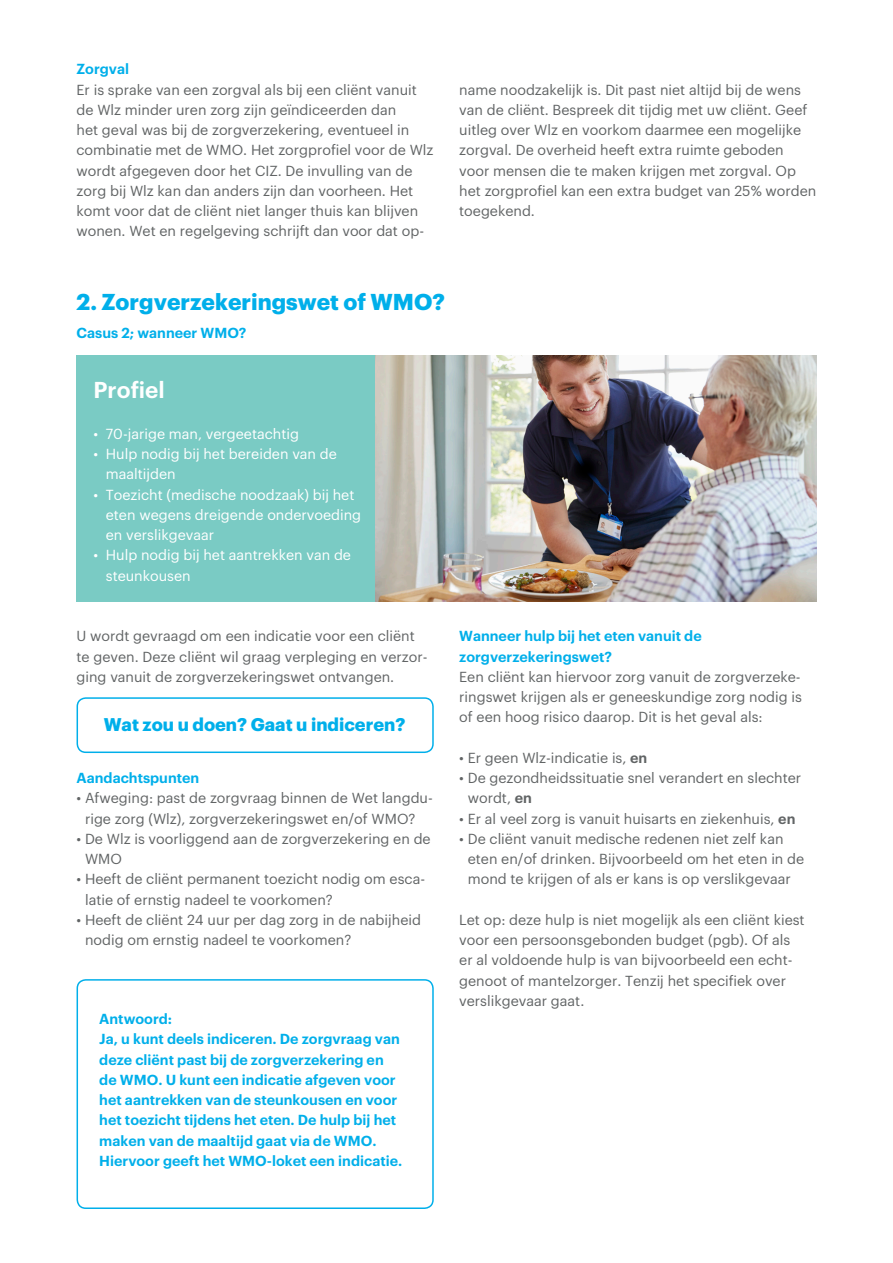
<style>
.page{position:relative;width:893px;height:1263px;background:#fff}
.page>*{position:absolute;margin:0;border:0;box-sizing:border-box;transform-origin:0 0}
.Tussenkop_blauw{font:700 22.5px "Graphik";color:#00afea}
.KADERkop_wit{font:600 22.5px "Graphik";color:#fff}
.Tussenkop_groot{font:700 18px "Graphik";color:#00afea}
.Platte_tekst{font:14.25px/20.2px "Graphik";color:#616465}
.Subkop{font:600 14.25px/20.2px "Graphik";color:#00afea}
.KADERtekst_wit{font:14.25px/20.2px "Graphik";color:#fff}
.s1{font-weight:600}
</style>
<div class="page">
<div style="left:77px;top:697px;width:357px;height:56px;border:2px solid #00afea;border-radius:9px"></div>
<div style="left:77px;top:355px;width:299px;height:247px;background:#7acbc4"></div>
<img style="left:375px;top:355px;width:441px;height:247px">
<div style="left:77px;top:979px;width:357px;height:230px;border:2px solid #00afea;border-radius:9px"></div>
<p class="Subkop" style="left:77px;top:58px;width:54px">Zorgval</p>
<p class="Platte_tekst" style="left:77px;top:78px;width:358px">Er is sprake van een zorgval als bij een cliënt vanuit de Wlz minder uren zorg zijn geïndiceerden dan<br>het geval was bij de zorgverzekering, eventueel in combinatie met de WMO. Het zorgprofiel voor de Wlz wordt afgegeven door het CIZ. De invulling van de zorg bij Wlz kan dan anders zijn dan voorheen. Het komt voor dat de cliënt niet langer thuis kan blijven wonen. Wet en regelgeving schrijft dan voor dat op-</p>
<p class="Platte_tekst" style="left:459px;top:78px;width:359px">name noodzakelijk is. Dit past niet altijd bij de wens van de cliënt. Bespreek dit tijdig met uw cliënt. Geef uitleg over Wlz en voorkom daarmee een mogelijke zorgval. De overheid heeft extra ruimte geboden voor mensen die te maken krijgen met zorgval. Op het zorgprofiel kan een extra budget van 25% worden toegekend.</p>
<p class="Tussenkop_blauw" style="left:77px;top:284px;width:370px">2. Zorgverzekeringswet of WMO?</p>
<p class="Subkop" style="left:77px;top:321px;width:172px">Casus 2; wanneer WMO?</p>
<p class="KADERkop_wit" style="left:94px;top:373px;width:73px">Profiel</p>
<p class="KADERtekst_wit" style="left:94px;top:422px;width:207px">• 70-jarige man, vergeetachtig</p>
<p class="KADERtekst_wit" style="left:106px;top:443px;width:233px;text-indent:-12px">• Hulp nodig bij het bereiden van de maaltijden</p>
<p class="KADERtekst_wit" style="left:106px;top:483px;width:257px;text-indent:-12px">• Toezicht (medische noodzaak) bij het eten wegens dreigende ondervoeding en verslikgevaar</p>
<p class="KADERtekst_wit" style="left:106px;top:544px;width:247px;text-indent:-12px">• Hulp nodig bij het aantrekken van de steunkousen</p>
<p class="Platte_tekst" style="left:77px;top:625px;width:352px">U wordt gevraagd om een indicatie voor een cliënt te geven. Deze cliënt wil graag verpleging en verzor&shy;ging vanuit de zorgverzekeringswet ontvangen.</p>
<p class="Tussenkop_groot" style="left:104px;top:711px;width:303px">Wat zou u doen? Gaat u indiceren?</p>
<p class="Subkop" style="left:77px;top:766px;width:124px">Aandachtspunten</p>
<p class="Platte_tekst" style="left:85px;top:787px;width:349px;text-indent:-9px">• Afweging: past de zorgvraag binnen de Wet langdu&shy;rige zorg (Wlz), zorgverzekeringswet en/of WMO?</p>
<p class="Platte_tekst" style="left:85px;top:827px;width:347px;text-indent:-9px">• De Wlz is voorliggend aan de zorgverzekering en de<br>WMO</p>
<p class="Platte_tekst" style="left:85px;top:868px;width:342px;text-indent:-9px">• Heeft de cliënt permanent toezicht nodig om esca&shy;latie of ernstig nadeel te voorkomen?</p>
<p class="Platte_tekst" style="left:85px;top:908px;width:337px;text-indent:-9px">• Heeft de cliënt 24 uur per dag zorg in de nabijheid nodig om ernstig nadeel te voorkomen?</p>
<p class="Subkop" style="left:99px;top:1007px;width:74px">Antwoord:</p>
<p class="Subkop" style="left:99px;top:1028px;width:304px">Ja, u kunt deels indiceren. De zorgvraag van deze cliënt past bij de zorgverzekering en de WMO. U kunt een indicatie afgeven voor het aantrekken van de steunkousen en voor het toezicht tijdens het eten. De hulp bij het maken van de maaltijd gaat via de WMO.<br>Hiervoor geeft het WMO-loket een indicatie.</p>
<p class="Subkop" style="left:459px;top:625px;width:244px">Wanneer hulp bij het eten vanuit de zorgverzekeringswet?</p>
<p class="Platte_tekst" style="left:459px;top:665px;width:344px;text-align:justify">Een cliënt kan hiervoor zorg vanuit de zorgverzeke&shy;ringswet krijgen als er geneeskundige zorg nodig is of een hoog risico daarop. Dit is het geval als:</p>
<p class="Platte_tekst" style="left:459px;top:746px;width:190px">• Er geen Wlz-indicatie is, <span class="s1">en</span></p>
<p class="Platte_tekst" style="left:468px;top:767px;width:335px;text-indent:-9px">• De gezondheidssituatie snel verandert en slechter wordt, <span class="s1">en</span></p>
<p class="Platte_tekst" style="left:459px;top:807px;width:338px">• Er al veel zorg is vanuit huisarts en ziekenhuis, <span class="s1">en</span></p>
<p class="Platte_tekst" style="left:468px;top:827px;width:338px;text-indent:-9px">• De cliënt vanuit medische redenen niet zelf kan eten en/of drinken. Bijvoorbeeld om het eten in de mond te krijgen of als er kans is op verslikgevaar</p>
<p class="Platte_tekst" style="left:459px;top:908px;width:347px">Let op: deze hulp is niet mogelijk als een cliënt kiest voor een persoonsgebonden budget (pgb). Of als er al voldoende hulp is van bijvoorbeeld een echt&shy;genoot of mantelzorger. Tenzij het specifiek over verslikgevaar gaat.</p>
</div>
